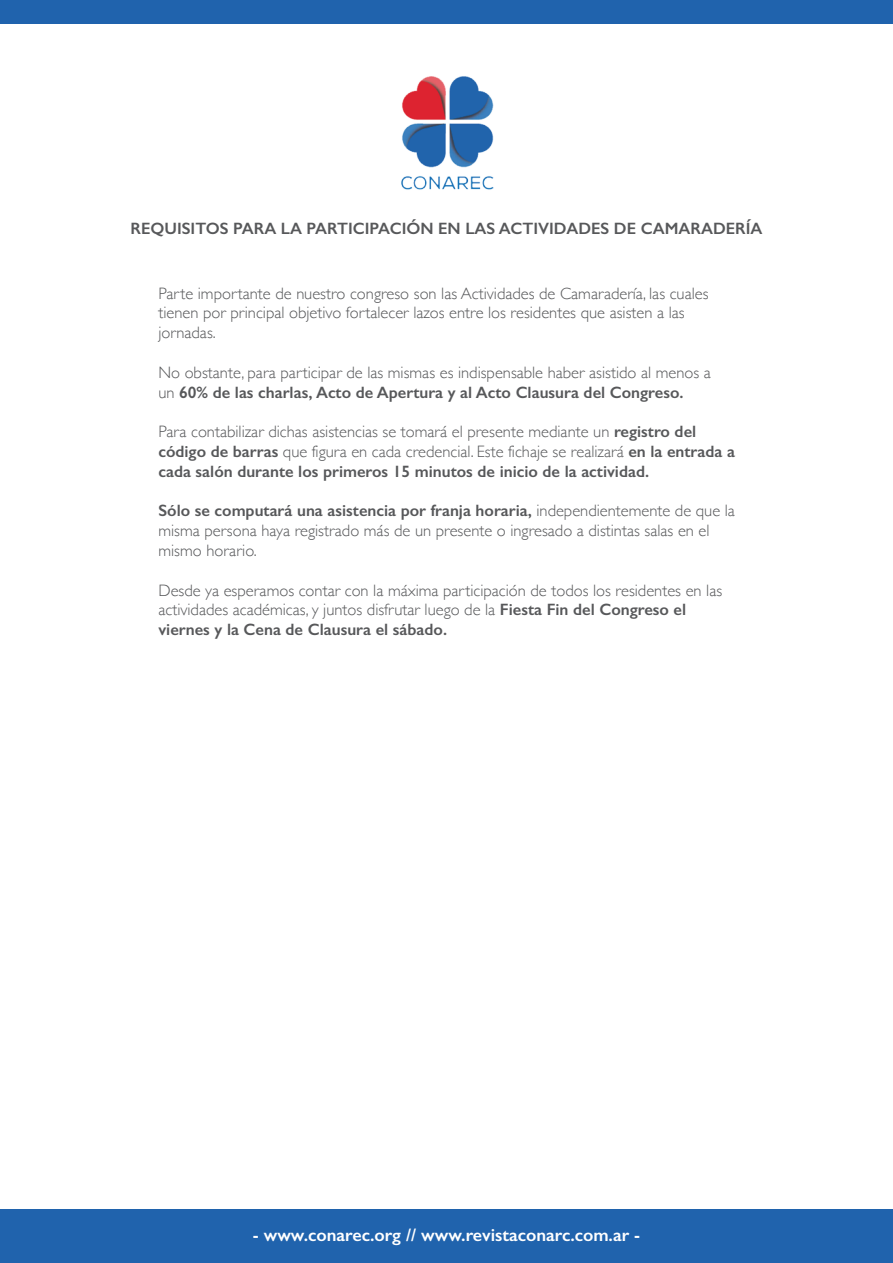
<style>
.page{position:relative;width:893px;height:1263px;background:#fff}
.page>*{position:absolute;margin:0;border:0;box-sizing:border-box;transform-origin:0 0}
.t1{font:600 18px "Gill Sans";color:#fff}
.t2{font:300 16.5px/19.8px "Gill Sans";color:#57585a}
.t3{font:600 16.5px "Gill Sans";color:#57585a}
.s1{font-weight:600}
</style>
<div class="page">
<div style="left:0;top:1210px;width:893px;height:53px;background:#2063ad"></div>
<img style="left:401px;top:76px;width:93px;height:114px">
<div style="left:0;top:0;width:893px;height:23px;background:#2063ad"></div>
<p class="t3" style="left:130px;top:218px;width:634px">REQUISITOS PARA LA PARTICIPACIÓN EN LAS ACTIVIDADES DE CAMARADERÍA</p>
<p class="t2" style="left:158px;top:282px;width:552px">Parte importante de nuestro congreso son las Actividades de Camaradería, las cuales tienen por principal objetivo fortalecer lazos entre los residentes que asisten a las jornadas.</p>
<p class="t2" style="left:158px;top:362px;width:554px">No obstante, para participar de las mismas es indispensable haber asistido al menos a un <span class="s1">60% de las charlas, Acto de Apertura y al Acto Clausura del Congreso.</span></p>
<p class="t2" style="left:158px;top:421px;width:578px">Para contabilizar dichas asistencias se tomará el presente mediante un <span class="s1">registro del código de barras</span> que figura en cada credencial. Este fichaje se realizará <span class="s1">en la entrada a cada salón durante los primeros 15 minutos de inicio de la actividad.</span></p>
<p class="t2" style="left:158px;top:500px;width:578px"><span class="s1">Sólo se computará una asistencia por franja horaria,</span> independientemente de que la misma persona haya registrado más de un presente o ingresado a distintas salas en el mismo horario.</p>
<p class="t2" style="left:158px;top:579px;width:565px">Desde ya esperamos contar con la máxima participación de todos los residentes en las actividades académicas, y juntos disfrutar luego de la <span class="s1">Fiesta Fin del Congreso el viernes y la Cena de Clausura el sábado.</span></p>
<p class="t1" style="left:253px;top:1224px;width:389px">- www.conarec.org // www.revistaconarc.com.ar -</p>
</div>
